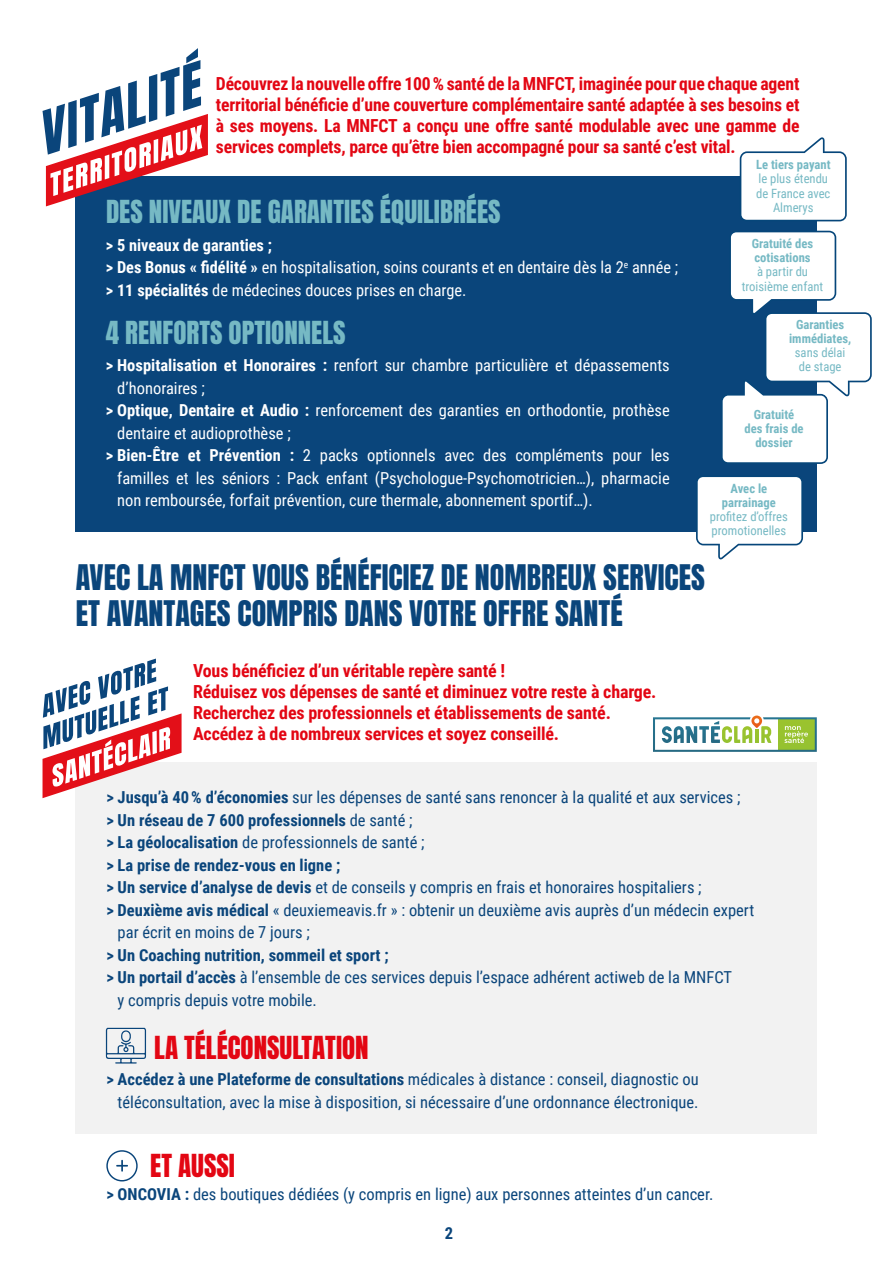
<style>
.page{position:relative;width:893px;height:1263px;background:#fff}
.page>*{position:absolute;margin:0;border:0;box-sizing:border-box;transform-origin:0 0}
.t1{font:30px/36px "Anton";color:#0a457b}
.t2{font:27px "Anton";color:#76b9c4}
.t3{font:27px "Anton";color:#e30613}
.t4{font:700 18px/21px "Roboto Condensed";letter-spacing:-.01em;color:#e30613}
.t5{font:16.5px/22.5px "Roboto Condensed";color:#0a457b;text-align:right}
.t6{font:16.5px/22.5px "Roboto Condensed";color:#fff}
.t7{font:700 16.5px "Roboto Condensed";color:#0a457b}
.t8{font:12.75px/14.2px "Roboto Condensed";color:#76b9c4;text-align:center}
.t9{font:700 12.75px/14.2px "Roboto Condensed";color:#76b9c4;text-align:center}
.s1{font-weight:700}
.s2{font-weight:400}
</style>
<div class="page">
<div style="left:76px;top:176px;width:741px;height:356px;background:#0a457b"></div>
<div style="left:76px;top:762px;width:741px;height:372px;background:#f2f2f2"></div>
<svg style="left:106px;top:1028px;width:40px;height:36px"></svg>
<svg style="left:106px;top:1150px;width:32px;height:31px"></svg>
<svg style="left:43px;top:658px;width:139px;height:140px"></svg>
<svg style="left:43px;top:48px;width:165px;height:158px"></svg>
<svg style="left:653px;top:715px;width:164px;height:37px"></svg>
<svg style="left:740px;top:137px;width:107px;height:84px"></svg>
<svg style="left:696px;top:477px;width:107px;height:82px"></svg>
<svg style="left:722px;top:231px;width:150px;height:233px"></svg>
<p class="t4" style="left:216px;top:73px;width:585px;text-align:justify">Découvrez la nouvelle offre 100 % santé de la MNFCT, imaginée pour que chaque agent territorial bénéficie d’une couverture complémentaire santé adaptée à ses besoins et à ses moyens. La MNFCT a conçu une offre santé modulable avec une gamme de services complets, parce qu’être bien accompagné pour sa santé c’est vital.</p>
<h2 class="t2" style="left:106px;top:198px;width:396px">DES NIVEAUX DE GARANTIES ÉQUILIBRÉES</h2>
<p class="t6" style="left:106px;top:233px;width:574px"><span class="s1">&gt; 5 niveaux de garanties ;<br>&gt; Des Bonus « fidélité »</span> en hospitalisation, soins courants et en dentaire dès la 2<sup>e</sup> année ; <span class="s1">&gt; 11 spécialités</span> de médecines douces prises en charge.</p>
<h2 class="t2" style="left:106px;top:319px;width:241px">4 RENFORTS OPTIONNELS</h2>
<p class="t6" style="left:106px;top:354px;width:565px"><span class="s1">&gt; Hospitalisation et Honoraires :</span> renfort sur chambre particulière et dépassements</p>
<p class="t6" style="left:117px;top:376px;width:89px">d’honoraires ;</p>
<p class="t6" style="left:106px;top:399px;width:565px"><span class="s1">&gt; Optique, Dentaire et Audio :</span> renforcement des garanties en orthodontie, prothèse</p>
<p class="t6" style="left:117px;top:421px;width:175px">dentaire et audioprothèse ;</p>
<p class="t6" style="left:106px;top:444px;width:565px"><span class="s1">&gt; Bien-Être et Prévention :</span> 2 packs optionnels avec des compléments pour les</p>
<p class="t6" style="left:117px;top:466px;width:554px">familles et les séniors : Pack enfant (Psychologue-Psychomotricien…), pharmacie</p>
<p class="t6" style="left:117px;top:489px;width:477px">non remboursée, forfait prévention, cure thermale, abonnement sportif…).</p>
<p class="t9" style="left:756px;top:157px;width:76px">Le tiers payant</p>
<p class="t8" style="left:756px;top:171px;width:76px">le plus étendu de France avec<br>Almerys</p>
<p class="t9" style="left:752px;top:236px;width:63px;text-align:left">Gratuité des cotisations</p>
<p class="t8" style="left:742px;top:264px;width:83px">à partir du troisième enfant</p>
<p class="t9" style="left:789px;top:317px;width:64px">Garanties immédiates,</p>
<p class="t8" style="left:795px;top:345px;width:52px">sans délai de stage</p>
<p class="t9" style="left:744px;top:407px;width:61px">Gratuité des frais de dossier</p>
<p class="t9" style="left:722px;top:480px;width:56px">Avec le parrainage</p>
<p class="t8" style="left:710px;top:509px;width:80px;text-align:left">profitez d’offres promotionelles</p>
<h1 class="t1" style="left:76px;top:562px;width:631px">AVEC LA MNFCT VOUS BÉNÉFICIEZ DE NOMBREUX SERVICES<br>ET AVANTAGES COMPRIS DANS VOTRE OFFRE SANTÉ</h1>
<p class="t4" style="left:193px;top:660px;width:465px">Vous bénéficiez d’un véritable repère santé !<br>Réduisez vos dépenses de santé et diminuez votre reste à charge.<br>Recherchez des professionnels et établissements de santé.<br>Accédez à de nombreux services et soyez conseillé.</p>
<p class="t5" style="left:106px;top:785px;width:636px"><span class="s1">&gt; Jusqu’à 40 % d’économies</span> sur les dépenses de santé sans renoncer à la qualité et aux services ;</p>
<p class="t7" style="left:106px;top:808px;width:308px">&gt; Un réseau de 7 600 professionnels <span class="s2">de santé ;</span></p>
<p class="t5" style="left:106px;top:830px;width:320px"><span class="s1">&gt; La géolocalisation</span> de professionnels de santé ;</p>
<p class="t7" style="left:106px;top:853px;width:235px">&gt; La prise de rendez-vous en ligne ;</p>
<p class="t5" style="left:106px;top:875px;width:597px"><span class="s1">&gt; Un service d’analyse de devis</span> et de conseils y compris en frais et honoraires hospitaliers ;</p>
<p class="t5" style="left:106px;top:898px;width:649px"><span class="s1">&gt; Deuxième avis médical</span> « deuxiemeavis.fr » : obtenir un deuxième avis auprès d’un médecin expert</p>
<p class="t5" style="left:118px;top:920px;width:194px">par écrit en moins de 7 jours ;</p>
<p class="t7" style="left:106px;top:943px;width:284px">&gt; Un Coaching nutrition, sommeil et sport ;</p>
<p class="t5" style="left:106px;top:965px;width:627px"><span class="s1">&gt; Un portail d’accès</span> à l’ensemble de ces services depuis l’espace adhérent actiweb de la MNFCT</p>
<p class="t5" style="left:118px;top:988px;width:201px">y compris depuis votre mobile.</p>
<h2 class="t3" style="left:154px;top:1034px;width:216px">LA TÉLÉCONSULTATION</h2>
<p class="t5" style="left:106px;top:1067px;width:594px"><span class="s1">&gt; Accédez à une Plateforme de consultations</span> médicales à distance : conseil, diagnostic ou téléconsultation, avec la mise à disposition, si nécessaire d’une ordonnance électronique.</p>
<h2 class="t3" style="left:150px;top:1152px;width:86px">ET AUSSI</h2>
<p class="t5" style="left:106px;top:1182px;width:609px"><span class="s1">&gt; ONCOVIA :</span> des boutiques dédiées (y compris en ligne) aux personnes atteintes d’un cancer.</p>
<p class="t7" style="left:445px;top:1221px;width:10px">2</p>
</div>
